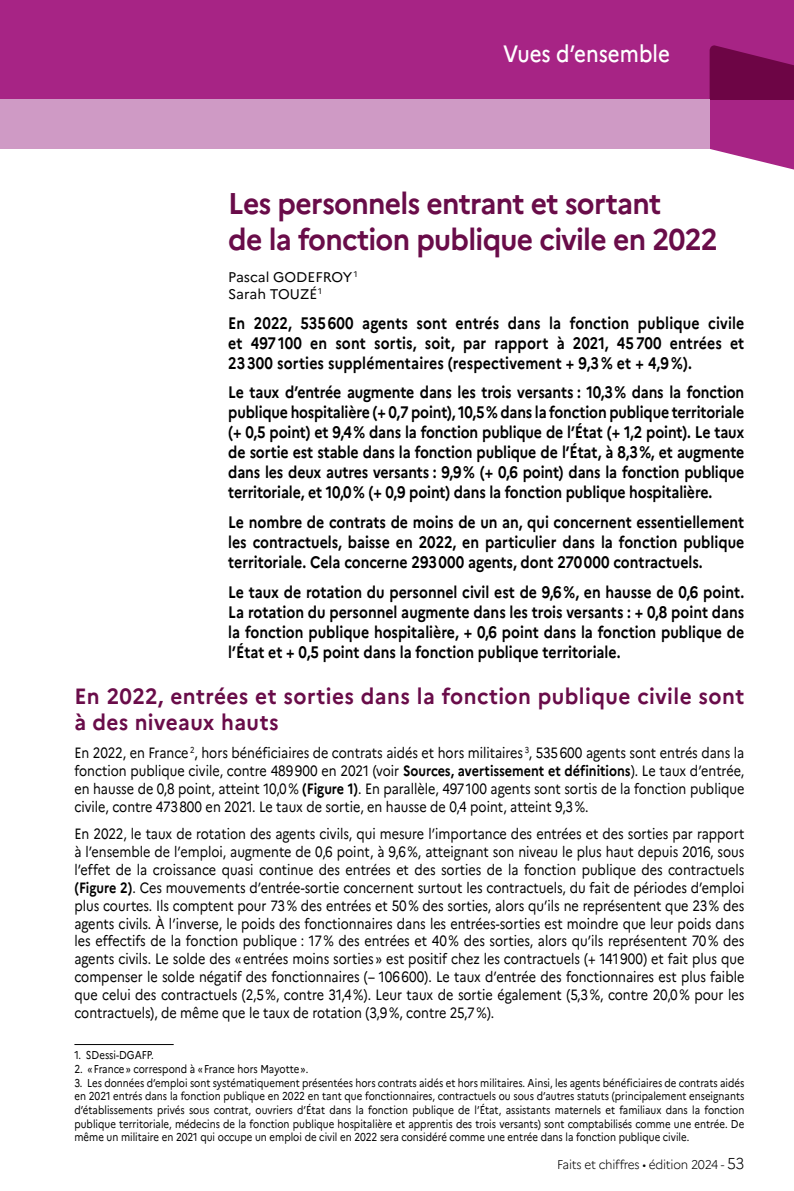
<style>
.page{position:relative;width:794px;height:1191px;background:#fff}
.page>*{position:absolute;margin:0;border:0;box-sizing:border-box;transform-origin:0 0}
.t1{font:700 29.93px/36.8px "Marianne";letter-spacing:-.025em;color:#690c49;scale:.94 1}
.t2{font:500 23.62px "Marianne";color:#fff;scale:.87 1}
.t3{font:700 22.05px/26.2px "Marianne";letter-spacing:.02em;color:#690c49;scale:.94 1}
.t4{font:700 16.62px/19.9px "Marianne";color:#000;text-align:justify;scale:.85 1}
.t5{font:14.88px/17.8px "Marianne";color:#000;text-align:justify;scale:.85 1}
.t6{font:14px/16.8px "Marianne";color:#000}
.t7{font:300 12.6px "Marianne";letter-spacing:-.02em;color:#000;scale:.94 1}
.t8{font:11.38px/13.7px "Marianne";color:#000;text-align:justify;scale:.85 1}
.s1{font-weight:700}
.s2{font-size:15.75px}
</style>
<div class="page">
<div style="left:0;top:0;width:794px;height:99px;background:#a72485"></div>
<svg style="left:709px;top:45px;width:85px;height:125px"></svg>
<div style="left:0;top:99px;width:709px;height:50px;background:#cf9ac5"></div>
<hr style="left:74px;top:1044px;width:100px;height:1px;background:#000">
<h2 class="t2" style="left:503px;top:39px;width:193px">Vues d’ensemble</h2>
<h1 class="t1" style="left:228px;top:184px;width:522px">Les personnels entrant et sortant<br>de la fonction publique civile en 2022</h1>
<p class="t6" style="left:228px;top:268px;width:131px">Pascal GODEFROY <sup>1<br></sup>Sarah TOUZÉ<sup>1</sup></p>
<p class="t4" style="left:228px;top:313px;width:608px">En 2022, 535600 agents sont entrés dans la fonction publique civile et 497100 en sont sortis, soit, par rapport à 2021, 45700 entrées et 23300 sorties supplémentaires (respectivement + 9,3 % et + 4,9 %).</p>
<p class="t4" style="left:228px;top:382px;width:608px">Le taux d’entrée augmente dans les trois versants : 10,3% dans la fonction publique hospitalière (+ 0,7 point), 10,5% dans la fonction publique territoriale (+ 0,5 point) et 9,4% dans la fonction publique de l’État (+ 1,2 point). Le taux de sortie est stable dans la fonction publique de l’État, à 8,3%, et augmente dans les deux autres versants : 9,9% (+ 0,6 point) dans la fonction publique territoriale, et 10,0% (+ 0,9 point) dans la fonction publique hospitalière.</p>
<p class="t4" style="left:228px;top:512px;width:608px">Le nombre de contrats de moins de un an, qui concernent essentiellement les contractuels, baisse en 2022, en particulier dans la fonction publique territoriale. Cela concerne 293000 agents, dont 270000 contractuels.</p>
<p class="t4" style="left:228px;top:582px;width:608px">Le taux de rotation du personnel civil est de 9,6%, en hausse de 0,6 point.<br>La rotation du personnel augmente dans les trois versants : + 0,8 point dans la fonction publique hospitalière, + 0,6 point dans la fonction publique de l’État et + 0,5 point dans la fonction publique territoriale.</p>
<h3 class="t3" style="left:74px;top:683px;width:714px">En 2022, entrées et sorties dans la fonction publique civile sont à des niveaux hauts</h3>
<p class="t5" style="left:74px;top:743px;width:789px">En 2022, en France <sup>2</sup>, hors bénéficiaires de contrats aidés et hors militaires <sup>3</sup>, 535600 agents sont entrés dans la fonction publique civile, contre 489900 en 2021 (voir <span class="s1">Sources, avertissement et définitions</span>). Le taux d’entrée, en hausse de 0,8 point, atteint 10,0% <span class="s1">(Figure 1)</span>. En parallèle, 497100 agents sont sortis de la fonction publique civile, contre 473800 en 2021. Le taux de sortie, en hausse de 0,4 point, atteint 9,3%.</p>
<p class="t5" style="left:74px;top:825px;width:789px">En 2022, le taux de rotation des agents civils, qui mesure l’importance des entrées et des sorties par rapport à l’ensemble de l’emploi, augmente de 0,6 point, à 9,6%, atteignant son niveau le plus haut depuis 2016, sous l’effet de la croissance quasi continue des entrées et des sorties de la fonction publique des contractuels <span class="s1">(Figure 2)</span>. Ces mouvements d’entrée-sortie concernent surtout les contractuels, du fait de périodes d’emploi plus courtes. Ils comptent pour 73% des entrées et 50% des sorties, alors qu’ils ne représentent que 23% des agents civils. À l’inverse, le poids des fonctionnaires dans les entrées-sorties est moindre que leur poids dans les effectifs de la fonction publique : 17% des entrées et 40% des sorties, alors qu’ils représentent 70% des agents civils. Le solde des «entrées moins sorties» est positif chez les contractuels (+ 141900) et fait plus que compenser le solde négatif des fonctionnaires (– 106600). Le taux d’entrée des fonctionnaires est plus faible que celui des contractuels (2,5%, contre 31,4%). Leur taux de sortie également (5,3%, contre 20,0% pour les contractuels), de même que le taux de rotation (3,9%, contre 25,7%).</p>
<p class="t8" style="left:74px;top:1048px;width:95px">1. SDessi-DGAFP.</p>
<p class="t8" style="left:74px;top:1062px;width:277px">2. «France» correspond à «France hors Mayotte».</p>
<p class="t8" style="left:74px;top:1075px;width:789px">3. Les données d’emploi sont systématiquement présentées hors contrats aidés et hors militaires. Ainsi, les agents bénéficiaires de contrats aidés en 2021 entrés dans la fonction publique en 2022 en tant que fonctionnaires, contractuels ou sous d’autres statuts (principalement enseignants d’établissements privés sous contrat, ouvriers d’État dans la fonction publique de l’État, assistants maternels et familiaux dans la fonction publique territoriale, médecins de la fonction publique hospitalière et apprentis des trois versants) sont comptabilisés comme une entrée. De même un militaire en 2021 qui occupe un emploi de civil en 2022 sera considéré comme une entrée dans la fonction publique civile.</p>
<p class="t7" style="left:557px;top:1157px;width:201px">Faits et chiffres • édition 2024 - <span class="s2">53</span></p>
</div>
